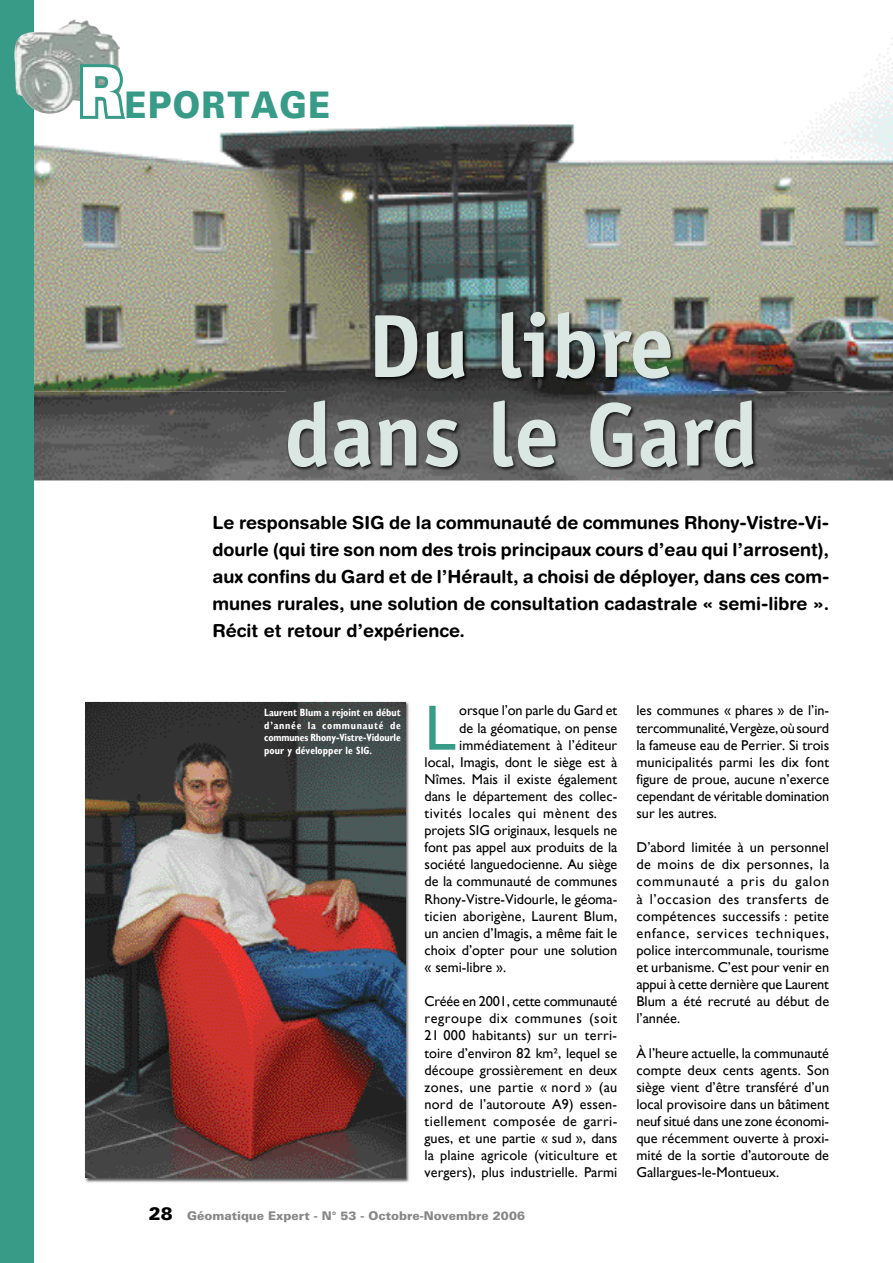
<style>
.page{position:relative;width:893px;height:1263px;background:#fff}
.page>*{position:absolute;margin:0;border:0;box-sizing:border-box;transform-origin:0 0}
.t1{font:700 90px/88.5px "Officina Sans";color:#dae7e3;text-align:center}
.t2{font:64.5px "Gill Sans";color:#379b87}
.t3{font:900 36.75px "Univers";letter-spacing:.035em;color:#379b87;scale:.9 1}
.t4{font:700 18px/27px "Helvetica Rounded";color:#000;text-align:justify}
.t5{font:14.25px/17.1px "Gill Sans";color:#000;text-align:justify}
.t6{font:14.25px "Gill Sans";letter-spacing:.035em;color:#000}
.t7{font:900 12px "Univers";color:#888}
.t8{font:700 condensed 10.5px/12.6px "Gill Sans";letter-spacing:-.01em;color:#fff;text-align:justify;scale:.95 1}
.s1{font-size:67.5px;color:#fff}
.s2{font-size:18px;color:#000}
</style>
<div class="page">
<img style="left:34px;top:37px;width:859px;height:443px">
<div style="left:0;top:0;width:34px;height:1263px;background:#379b87"></div>
<img style="left:14px;top:19px;width:107px;height:99px">
<svg style="left:77px;top:59px;width:52px;height:63px"></svg>
<img style="left:287px;top:311px;width:471px;height:161px">
<img style="left:84px;top:701px;width:325px;height:482px">
<img style="left:85px;top:702px;width:320px;height:476px">
<h3 class="t3" style="left:79px;top:82px;width:281px"><span class="s1">R</span>EPORTAGE</h3>
<h1 class="t1" style="left:284px;top:301px;width:475px">Du libre dans le Gard</h1>
<p class="t4" style="left:213px;top:508px;width:618px">Le responsable SIG de la communauté de communes Rhony-Vistre-Vi&shy;dourle (qui tire son nom des trois principaux cours d’eau qui l’arrosent), aux confins du Gard et de l’Hérault, a choisi de déployer, dans ces com&shy;munes rurales, une solution de consultation cadastrale « semi-libre ».<br>Récit et retour d’expérience.</p>
<p class="t8" style="left:264px;top:706px;width:145px">Laurent Blum a rejoint en début d’année la communauté de communes Rhony-Vistre-Vidourle pour y développer le SIG.</p>
<h2 class="t2" style="left:424px;top:691px;width:33px">L</h2>
<p class="t5" style="left:459px;top:702px;width:160px">orsque l’on parle du Gard et</p>
<p class="t5" style="left:459px;top:719px;width:160px">de la géomatique, on pense</p>
<p class="t5" style="left:459px;top:736px;width:159px">immédiatement à l’éditeur</p>
<p class="t5" style="left:424px;top:753px;width:194px">local, Imagis, dont le siège est à</p>
<p class="t5" style="left:424px;top:771px;width:194px">Nîmes. Mais il existe également</p>
<p class="t5" style="left:424px;top:788px;width:194px">dans le département des collec-</p>
<p class="t6" style="left:424px;top:805px;width:194px">tivités locales qui mènent des</p>
<p class="t5" style="left:424px;top:822px;width:194px">projets SIG originaux, lesquels ne</p>
<p class="t5" style="left:424px;top:839px;width:194px">font pas appel aux produits de la</p>
<p class="t5" style="left:424px;top:856px;width:194px">société languedocienne. Au siège</p>
<p class="t5" style="left:424px;top:873px;width:194px">de la communauté de communes</p>
<p class="t5" style="left:424px;top:890px;width:194px">Rhony-Vistre-Vidourle, le géoma-</p>
<p class="t5" style="left:424px;top:907px;width:194px">ticien aborigène, Laurent Blum,</p>
<p class="t5" style="left:424px;top:924px;width:194px">un ancien d’Imagis, a même fait le</p>
<p class="t5" style="left:424px;top:942px;width:194px">choix d’opter pour une solution</p>
<p class="t5" style="left:424px;top:959px;width:83px">« semi-libre ».</p>
<p class="t5" style="left:424px;top:993px;width:194px">Créée en 2001, cette communauté regroupe dix communes (soit 21 000 habitants) sur un terri&shy;toire d’environ 82 km², lequel se découpe grossièrement en deux zones, une partie « nord » (au nord de l’autoroute A9) essen&shy;tiellement composée de garri&shy;gues, et une partie « sud », dans la plaine agricole (viticulture et vergers), plus industrielle. Parmi</p>
<p class="t7" style="left:149px;top:1208px;width:378px"><span class="s2">28</span> Géomatique Expert - N° 53 - Octobre-Novembre 2006</p>
<p class="t5" style="left:636px;top:702px;width:194px">les communes « phares » de l’in&shy;tercommunalité, Vergèze, où sourd la fameuse eau de Perrier. Si trois municipalités parmi les dix font figure de proue, aucune n’exerce cependant de véritable domination sur les autres.</p>
<p class="t5" style="left:636px;top:839px;width:194px">D’abord limitée à un personnel de moins de dix personnes, la communauté a pris du galon à l’occasion des transferts de compétences successifs : petite enfance, services techniques, police intercommunale, tourisme et urbanisme. C’est pour venir en appui à cette dernière que Laurent Blum a été recruté au début de l’année.</p>
<p class="t5" style="left:636px;top:1044px;width:194px">À l’heure actuelle, la communauté compte deux cents agents. Son siège vient d’être transféré d’un local provisoire dans un bâtiment neuf situé dans une zone économi&shy;que récemment ouverte à proxi&shy;mité de la sortie d’autoroute de Gallargues-le-Montueux.</p>
</div>
